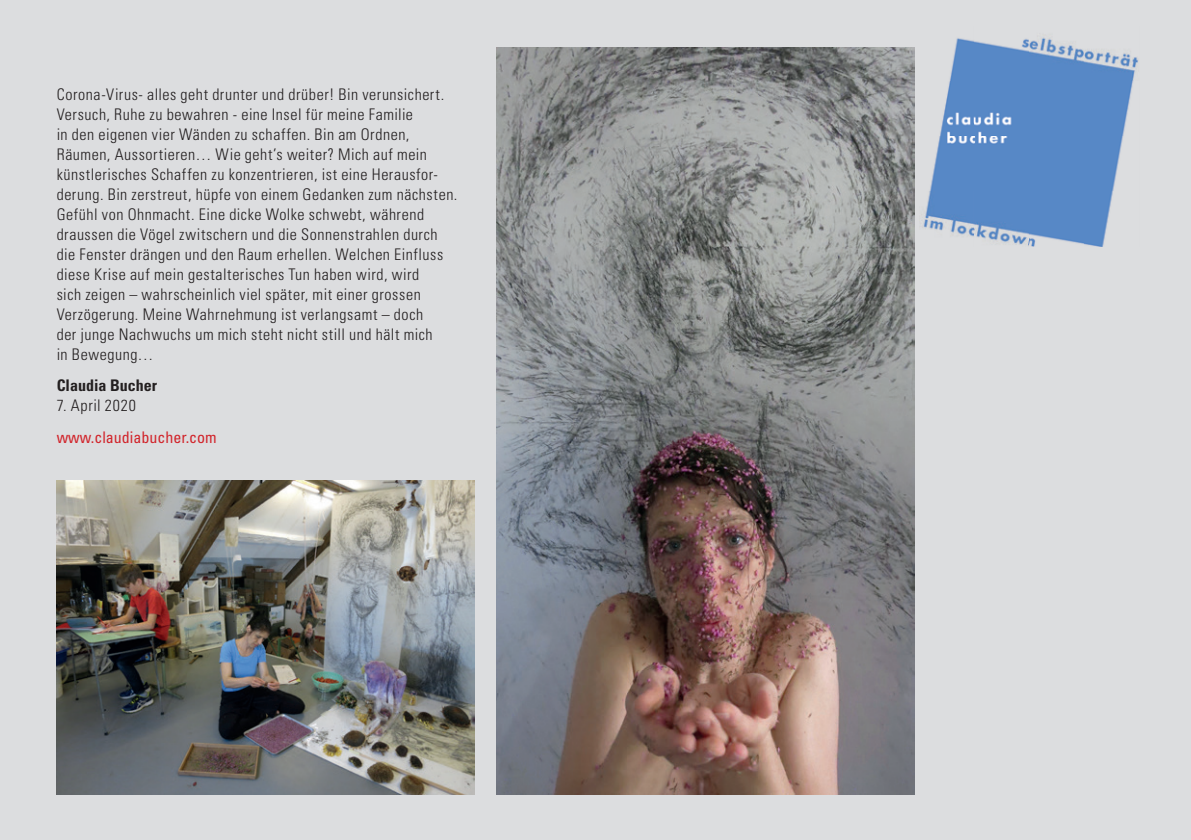
<style>
.page{position:relative;width:1191px;height:840px;background:#fff}
.page>*{position:absolute;margin:0;border:0;box-sizing:border-box;transform-origin:0 0}
.t1{font:300 condensed 16px/20px "Univers";letter-spacing:.035em;color:#231f20}
.t2{font:condensed 16px "Univers";color:#d1232a}
.t3{font:700 condensed 16px "Univers";color:#231f20}
</style>
<div class="page">
<div style="left:0;top:0;width:1191px;height:839px;background:#dcdddf"></div>
<img style="left:497px;top:47px;width:417px;height:746px">
<img style="left:57px;top:480px;width:417px;height:313px">
<img style="left:922px;top:37px;width:217px;height:209px">
<p class="t1" style="left:57px;top:84px;width:402px">Corona-Virus- alles geht drunter und drüber! Bin verunsichert.<br>Versuch, Ruhe zu bewahren - eine Insel für meine Familie<br>in den eigenen vier Wänden zu schaffen. Bin am Ordnen, Räumen, Aussortieren… Wie geht’s weiter? Mich auf mein künstlerisches Schaffen zu konzentrieren, ist eine Herausfor&shy;derung. Bin zerstreut, hüpfe von einem Gedanken zum nächsten.<br>Gefühl von Ohnmacht. Eine dicke Wolke schwebt, während draussen die Vögel zwitschern und die Sonnenstrahlen durch die Fenster drängen und den Raum erhellen. Welchen Einfluss diese Krise auf mein gestalterisches Tun haben wird, wird<br>sich zeigen – wahrscheinlich viel später, mit einer grossen Verzö gerung. Meine Wahrnehmung ist verlangsamt – doch<br>der junge Nachwuchs um mich steht nicht still und hält mich<br>in Bewegung…</p>
<p class="t3" style="left:57px;top:375px;width:102px">Claudia Bucher</p>
<p class="t1" style="left:57px;top:395px;width:81px">7. April 2020</p>
<p class="t2" style="left:57px;top:426px;width:162px">www.claudiabucher.com</p>
</div>
